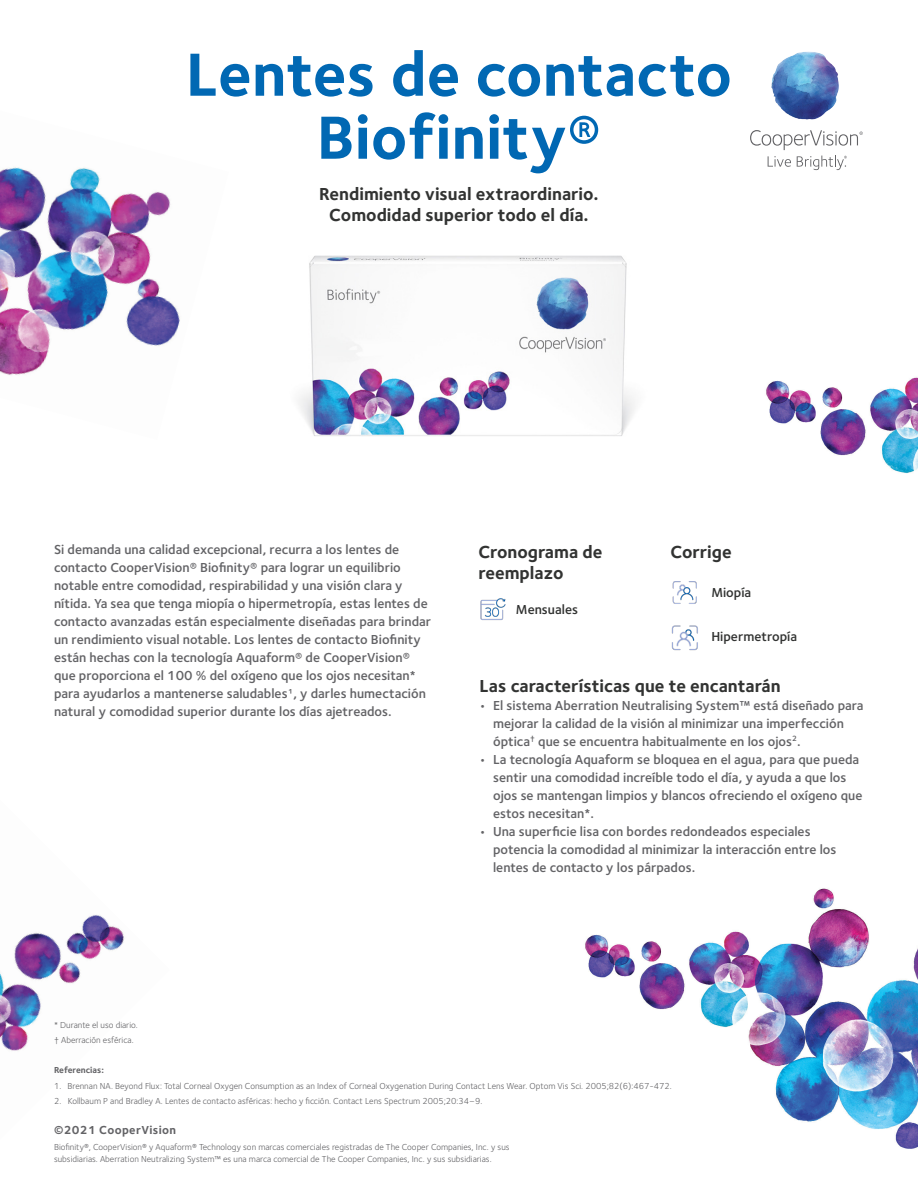
<style>
.page{position:relative;width:918px;height:1188px;background:#fff}
.page>*{position:absolute;margin:0;border:0;box-sizing:border-box;transform-origin:0 0}
.t1{font:700 63px/63px "Foundry Sterling";color:#0168b3;text-align:center}
.t2{font:700 18px/21px "Foundry Sterling";color:#323332;text-align:center}
.t3{font:600 13.5px/18px "Foundry Sterling";color:#636366}
.t4{font:600 13.5px "Foundry Sterling";color:#323332}
.t5{font:700 12px "Foundry Sterling";letter-spacing:.03em;color:#636366}
.t6{font:9px/12px "Foundry Sterling";color:#636366}
.t7{font:700 9px "Foundry Sterling";color:#636366}
</style>
<div class="page">
<img style="left:766px;top:377px;width:152px;height:97px">
<img style="left:585px;top:888px;width:333px;height:261px">
<img style="left:0;top:915px;width:124px;height:136px">
<img style="left:299px;top:255px;width:336px;height:181px">
<img style="left:771px;top:51px;width:68px;height:69px">
<svg style="left:768px;top:156px;width:23px;height:11px"></svg>
<svg style="left:750px;top:130px;width:113px;height:20px"></svg>
<svg style="left:797px;top:156px;width:50px;height:14px"></svg>
<img style="left:0;top:167px;width:180px;height:208px">
<img style="left:480px;top:598px;width:26px;height:22px">
<img style="left:672px;top:581px;width:25px;height:23px">
<img style="left:671px;top:625px;width:27px;height:26px">
<p class="t1" style="left:186px;top:46px;width:548px">Lentes de contacto<br>Biofinity®</p>
<p class="t2" style="left:319px;top:184px;width:281px">Rendimiento visual extraordinario.<br>Comodidad superior todo el día.</p>
<p class="t3" style="left:54px;top:541px;width:379px">Si demanda una calidad excepcional, recurra a los lentes de contacto CooperVision® Biofinity® para lograr un equilibrio notable entre comodidad, respirabilidad y una visión clara y nítida. Ya sea que tenga miopía o hipermetropía, estas lentes de contacto avanzadas están especialmente diseñadas para brindar un rendimiento visual notable. Los lentes de contacto Biofinity están hechas con la tecnología Aquaform® de CooperVision® que proporciona el 100 % del oxígeno que los ojos necesitan* para ayudarlos a mantenerse saludables1, y darles humectación natural y comodidad superior durante los días ajetreados.</p>
<p class="t2" style="left:478px;top:542px;width:125px;text-align:left">Cronograma de reemplazo</p>
<p class="t2" style="left:671px;top:542px;width:63px">Corrige</p>
<p class="t4" style="left:516px;top:602px;width:64px">Mensuales</p>
<p class="t4" style="left:711px;top:585px;width:41px">Miopía</p>
<p class="t4" style="left:711px;top:629px;width:87px">Hipermetropía</p>
<p class="t2" style="left:480px;top:676px;width:302px">Las características que te encantarán</p>
<p class="t3" style="left:493px;top:697px;width:372px;text-indent:-14px">• El sistema Aberration Neutralising System™ está diseñado para mejorar la calidad de la visión al minimizar una imperfección óptica<sup>†</sup> que se encuentra habitualmente en los ojos<sup>2</sup>.</p>
<p class="t3" style="left:493px;top:751px;width:371px;text-indent:-14px">• La tecnología Aquaform se bloquea en el agua, para que pueda sentir una comodidad increíble todo el día, y ayuda a que los ojos se mantengan limpios y blancos ofreciendo el oxígeno que estos necesitan*.</p>
<p class="t3" style="left:493px;top:823px;width:345px;text-indent:-14px">• Una superficie lisa con bordes redondeados especiales potencia la comodidad al minimizar la interacción entre los lentes de contacto y los párpados.</p>
<p class="t6" style="left:54px;top:1019px;width:85px">* Durante el uso diario.</p>
<p class="t6" style="left:54px;top:1034px;width:81px">† Aberración esférica.</p>
<p class="t7" style="left:54px;top:1065px;width:52px">Referencias:</p>
<p class="t6" style="left:54px;top:1080px;width:619px">1. Brennan NA. Beyond Flux: Total Corneal Oxygen Consumption as an Index of Corneal Oxygenation During Contact Lens Wear. Optom Vis Sci. 2005;82(6):467-472.</p>
<p class="t6" style="left:54px;top:1095px;width:430px">2. Kollbaum P and Bradley A. Lentes de contacto asféricas: hecho y ficción. Contact Lens Spectrum 2005;20:34–9.</p>
<p class="t5" style="left:54px;top:1123px;width:124px">©2021 CooperVision</p>
<p class="t6" style="left:54px;top:1141px;width:457px">Biofinity®, CooperVision® y Aquaform® Technology son marcas comerciales registradas de The Cooper Companies, Inc. y sus subsidiarias. Aberration Neutralizing System™ es una marca comercial de The Cooper Companies, Inc. y sus subsidiarias.</p>
</div>
